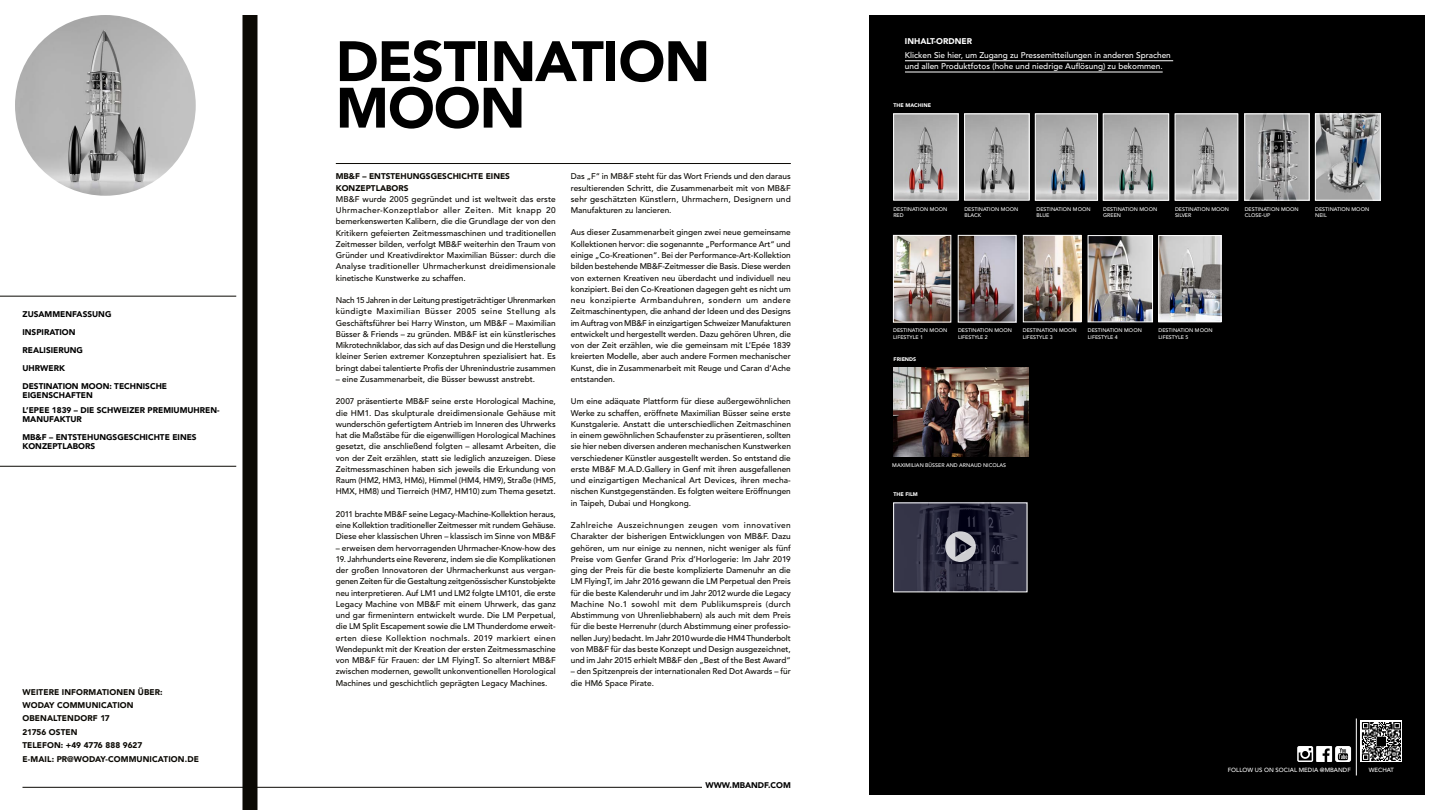
<style>
.page{position:relative;width:1440px;height:810px;background:#fff}
.page>*{position:absolute;margin:0;border:0;box-sizing:border-box;transform-origin:0 0}
.t1{font:900 56.25px/46.5px "Avenir";letter-spacing:-.015em;color:#000}
.t2{font:500 8.25px/11.2px "Avenir LT Std";color:#0b0904;text-align:justify}
.t3{font:900 8.25px/18px "Avenir LT Std";color:#000}
.t4{font:900 8.25px/13.5px "Avenir LT Std";letter-spacing:.005em;color:#0b0904}
.t5{font:500 8.25px/11.2px "Avenir LT Std";color:#fff}
.t6{font:900 8.25px "Avenir";color:#000}
.t7{font:900 8.25px "Avenir LT Std";color:#fff}
.t8{font:500 6px "Avenir LT Std";color:#fff}
.t9{font:500 5.25px/6.8px "Avenir LT Std";color:#fff}
.t10{font:900 5.25px "Avenir LT Std";color:#fff}
</style>
<div class="page">
<hr style="left:22px;top:787px;width:680px;height:1px;background:#0b0904">
<hr style="left:336px;top:163px;width:455px;height:1px;background:#0b0904">
<img style="left:15px;top:15px;width:181px;height:181px;border-radius:90px">
<div style="left:242px;top:15px;width:15px;height:795px;background:#0b0904"></div>
<hr style="left:0;top:296px;width:236px;height:1px;background:#0b0904">
<hr style="left:0;top:466px;width:236px;height:1px;background:#0b0904">
<div style="left:869px;top:15px;width:556px;height:780px;background:#000"></div>
<svg style="left:1297px;top:746px;width:35px;height:16px"></svg>
<svg style="left:1335px;top:746px;width:16px;height:16px"></svg>
<svg style="left:1338px;top:748px;width:10px;height:12px"></svg>
<svg style="left:1361px;top:721px;width:41px;height:41px"></svg>
<hr style="left:1356px;top:718px;width:1px;height:58px;background:#fff">
<img style="left:1177px;top:116px;width:59px;height:82px">
<div style="left:1175px;top:114px;width:63px;height:86px;border:1px solid #fff"></div>
<img style="left:1105px;top:116px;width:62px;height:82px">
<div style="left:1103px;top:114px;width:66px;height:86px;border:1px solid #fff"></div>
<img style="left:1247px;top:116px;width:60px;height:82px">
<div style="left:1245px;top:114px;width:64px;height:86px;border:1px solid #fff"></div>
<img style="left:1317px;top:116px;width:62px;height:82px">
<div style="left:1315px;top:114px;width:66px;height:86px;border:1px solid #fff"></div>
<img style="left:1037px;top:116px;width:59px;height:82px">
<div style="left:1035px;top:114px;width:63px;height:86px;border:1px solid #fff"></div>
<img style="left:895px;top:505px;width:130px;height:85px">
<svg style="left:945px;top:531px;width:31px;height:31px"></svg>
<img style="left:894px;top:368px;width:134px;height:89px">
<img style="left:966px;top:116px;width:61px;height:82px">
<div style="left:964px;top:114px;width:65px;height:86px;border:1px solid #fff"></div>
<img style="left:895px;top:116px;width:61px;height:82px">
<div style="left:893px;top:114px;width:65px;height:86px;border:1px solid #fff"></div>
<hr style="left:905px;top:61px;width:268px;height:1px;background:#fff">
<hr style="left:905px;top:72px;width:258px;height:1px;background:#fff">
<img style="left:1090px;top:237px;width:61px;height:83px">
<div style="left:1088px;top:235px;width:65px;height:87px;border:1px solid #fff"></div>
<img style="left:1161px;top:237px;width:58px;height:83px">
<div style="left:1159px;top:235px;width:62px;height:87px;border:1px solid #fff"></div>
<img style="left:895px;top:237px;width:54px;height:83px">
<div style="left:893px;top:235px;width:58px;height:87px;border:1px solid #fff"></div>
<img style="left:960px;top:237px;width:54px;height:83px">
<div style="left:958px;top:235px;width:58px;height:87px;border:1px solid #fff"></div>
<img style="left:1025px;top:237px;width:54px;height:83px">
<div style="left:1023px;top:235px;width:58px;height:87px;border:1px solid #fff"></div>
<p class="t3" style="left:22px;top:305px;width:146px">ZUSAMMENFASSUNG<br>INSPIRATION<br>REALISIERUNG<br>UHRWERK<br>DESTINATION MOON: TECHNISCHE</p>
<p class="t3" style="left:22px;top:387px;width:199px;line-height:15.8px">EIGENSCHAFTEN<br>L’EPEE 1839 – DIE SCHWEIZER PREMIUMUHREN-</p>
<p class="t3" style="left:22px;top:410px;width:176px">MANUFAKTUR<br>MB&amp;F – ENTSTEHUNGSGESCHICHTE EINES</p>
<p class="t3" style="left:22px;top:437px;width:74px">KONZEPTLABORS</p>
<p class="t4" style="left:22px;top:685px;width:178px">WEITERE INFORMATIONEN ÜBER:<br>WODAY COMMUNICATION<br>OBENALTENDORF 17<br>21756 OSTEN<br>TELEFON: +49 4776 888 9627<br>E-MAIL: PR@WODAY-COMMUNICATION.DE</p>
<h1 class="t1" style="left:336px;top:37px;width:376px">DESTINATION<br>MOON</h1>
<p class="t4" style="left:336px;top:171px;width:176px;line-height:11.2px">MB&amp;F – ENTSTEHUNGSGESCHICHTE EINES<br>KONZEPTLABORS</p>
<p class="t2" style="left:336px;top:193px;width:222px">MB&amp;F wurde 2005 gegründet und ist weltweit das erste Uhrmacher-Konzeptlabor aller Zeiten. Mit knapp 20 bemerkenswerten Kalibern, die die Grundlage der von den Kritikern gefeierten Zeitmessmaschinen und traditionellen Zeitmesser bilden, verfolgt MB&amp;F weiterhin den Traum von Gründer und Kreativdirektor Maximilian Büsser: durch die Analyse traditioneller Uhrmacherkunst dreidimensionale kinetische Kunstwerke zu schaffen.</p>
<p class="t2" style="left:336px;top:295px;width:222px">Nach 15 Jahren in der Leitung prestigeträchtiger Uhrenmarken kündigte Maximilian Büsser 2005 seine Stellung als Geschäftsführer bei Harry Winston, um MB&amp;F – Maximilian Büsser &amp; Friends – zu gründen. MB&amp;F ist ein künstlerisches Mikrotechniklabor, das sich auf das Design und die Herstellung kleiner Serien extremer Konzeptuhren spezialisiert hat. Es bringt dabei talentierte Profis der Uhrenindustrie zusammen</p>
<p class="t2" style="left:336px;top:373px;width:201px">– eine Zusammenarbeit, die Büsser bewusst anstrebt.</p>
<p class="t2" style="left:336px;top:396px;width:222px">2007 präsentierte MB&amp;F seine erste Horological Machine, die HM1. Das skulpturale dreidimensionale Gehäuse mit wunderschön gefertigtem Antrieb im Inneren des Uhrwerks hat die Maßstäbe für die eigenwilligen Horological Machines gesetzt, die anschließend folgten – allesamt Arbeiten, die von der Zeit erzählen, statt sie lediglich anzuzeigen. Diese Zeitmessmaschinen haben sich jeweils die Erkundung von Raum (HM2, HM3, HM6), Himmel (HM4, HM9), Straße (HM5, HMX, HM8) und Tierreich (HM7, HM10) zum Thema gesetzt.</p>
<p class="t2" style="left:336px;top:508px;width:222px">2011 brachte MB&amp;F seine Legacy-Machine-Kollektion heraus, eine Kollektion traditioneller Zeitmesser mit rundem Gehäuse.<br>Diese eher klassischen Uhren – klassisch im Sinne von MB&amp;F</p>
<p class="t2" style="left:336px;top:542px;width:221px">– erweisen dem hervorragenden Uhrmacher-Know-how des</p>
<p class="t2" style="left:336px;top:553px;width:222px">19. Jahrhunderts eine Reverenz, indem sie die Komplikationen der großen Innovatoren der Uhrmacherkunst aus vergan&shy;genen Zeiten für die Gestaltung zeitgenössischer Kunstobjekte neu interpretieren. Auf LM1 und LM2 folgte LM101, die erste Legacy Machine von MB&amp;F mit einem Uhrwerk, das ganz und gar firmenintern entwickelt wurde. Die LM Perpetual, die LM Split Escapement sowie die LM Thunderdome erweit&shy;erten diese Kollektion nochmals. 2019 markiert einen Wendepunkt mit der Kreation der ersten Zeitmessmaschine von MB&amp;F für Frauen: der LM FlyingT. So alterniert MB&amp;F zwischen modernen, gewollt unkonventionellen Horological Machines und geschichtlich geprägten Legacy Machines.</p>
<p class="t2" style="left:571px;top:171px;width:222px">Das „F“ in MB&amp;F steht für das Wort Friends und den daraus resultierenden Schritt, die Zusammenarbeit mit von MB&amp;F sehr geschätzten Künstlern, Uhrmachern, Designern und Manufakturen zu lancieren.</p>
<p class="t2" style="left:571px;top:227px;width:222px">Aus dieser Zusammenarbeit gingen zwei neue gemeinsame Kollektionen hervor: die sogenannte „Performance Art“ und einige „Co-Kreationen“. Bei der Performance-Art-Kollektion bilden bestehende MB&amp;F-Zeitmesser die Basis. Diese werden von externen Kreativen neu überdacht und individuell neu konzipiert. Bei den Co-Kreationen dagegen geht es nicht um neu konzipierte Armbanduhren, sondern um andere Zeitmaschinentypen, die anhand der Ideen und des Designs im Auftrag von MB&amp;F in einzigartigen Schweizer Manufakturen entwickelt und hergestellt werden. Dazu gehören Uhren, die von der Zeit erzählen, wie die gemeinsam mit L’Epée 1839 kreierten Modelle, aber auch andere Formen mechanischer Kunst, die in Zusammenarbeit mit Reuge und Caran d’Ache entstanden.</p>
<p class="t2" style="left:571px;top:396px;width:222px">Um eine adäquate Plattform für diese außergewöhnlichen Werke zu schaffen, eröffnete Maximilian Büsser seine erste Kunstgalerie. Anstatt die unterschiedlichen Zeitmaschinen in einem gewöhnlichen Schaufenster zu präsentieren, sollten sie hier neben diversen anderen mechanischen Kunstwerken verschiedener Künstler ausgestellt werden. So entstand die erste MB&amp;F M.A.D.Gallery in Genf mit ihren ausgefallenen und einzigartigen Mechanical Art Devices, ihren mecha&shy;nischen Kunstgegenständen. Es folgten weitere Eröffnungen in Taipeh, Dubai und Hongkong.</p>
<p class="t2" style="left:571px;top:520px;width:222px">Zahlreiche Auszeichnungen zeugen vom innovativen Charakter der bisherigen Entwicklungen von MB&amp;F. Dazu gehören, um nur einige zu nennen, nicht weniger als fünf Preise vom Genfer Grand Prix d’Horlogerie: Im Jahr 2019 ging der Preis für die beste komplizierte Damenuhr an die LM FlyingT, im Jahr 2016 gewann die LM Perpetual den Preis für die beste Kalenderuhr und im Jahr 2012 wurde die Legacy Machine No.1 sowohl mit dem Publikumspreis (durch Abstimmung von Uhrenliebhabern) als auch mit dem Preis für die beste Herrenuhr (durch Abstimmung einer professio&shy;nellen Jury) bedacht. Im Jahr 2010 wurde die HM4 Thunderbolt von MB&amp;F für das beste Konzept und Design ausgezeichnet, und im Jahr 2015 erhielt MB&amp;F den „Best of the Best Award“</p>
<p class="t2" style="left:571px;top:666px;width:221px">– den Spitzenpreis der internationalen Red Dot Awards – für die HM6 Space Pirate.</p>
<p class="t6" style="left:705px;top:778px;width:87px">WWW.MBANDF.COM</p>
<p class="t7" style="left:905px;top:36px;width:69px">INHALT-ORDNER</p>
<p class="t5" style="left:905px;top:49px;width:267px">Klicken Sie hier, um Zugang zu Pressemitteilungen in anderen Sprachen und allen Produktfotos (hohe und niedrige Auflösung) zu bekommen.</p>
<p class="t10" style="left:894px;top:102px;width:39px">THE MACHINE</p>
<p class="t9" style="left:893px;top:205px;width:56px">DESTINATION MOON<br>RED</p>
<p class="t9" style="left:1245px;top:205px;width:56px">DESTINATION MOON<br>CLOSE-UP</p>
<p class="t9" style="left:964px;top:205px;width:56px">DESTINATION MOON<br>BLACK</p>
<p class="t9" style="left:1103px;top:205px;width:56px">DESTINATION MOON<br>GREEN</p>
<p class="t9" style="left:1037px;top:205px;width:56px">DESTINATION MOON<br>BLUE</p>
<p class="t9" style="left:1175px;top:205px;width:56px">DESTINATION MOON<br>SILVER</p>
<p class="t9" style="left:1315px;top:205px;width:56px">DESTINATION MOON<br>NEIL</p>
<p class="t9" style="left:893px;top:327px;width:56px">DESTINATION MOON<br>LIFESTYLE 1</p>
<p class="t9" style="left:958px;top:327px;width:56px">DESTINATION MOON<br>LIFESTYLE 2</p>
<p class="t9" style="left:1023px;top:327px;width:56px">DESTINATION MOON<br>LIFESTYLE 3</p>
<p class="t9" style="left:1159px;top:327px;width:56px">DESTINATION MOON<br>LIFESTYLE 5</p>
<p class="t9" style="left:1088px;top:327px;width:56px">DESTINATION MOON<br>LIFESTYLE 4</p>
<p class="t10" style="left:894px;top:356px;width:24px">FRIENDS</p>
<p class="t9" style="left:892px;top:462px;width:115px">MAXIMILIAN BÜSSER AND ARNAUD NICOLAS</p>
<p class="t10" style="left:894px;top:491px;width:26px">THE FILM</p>
<p class="t8" style="left:1228px;top:767px;width:124px">FOLLOW US ON SOCIAL MEDIA @MBANDF</p>
<p class="t8" style="left:1369px;top:767px;width:27px">WECHAT</p>
</div>
